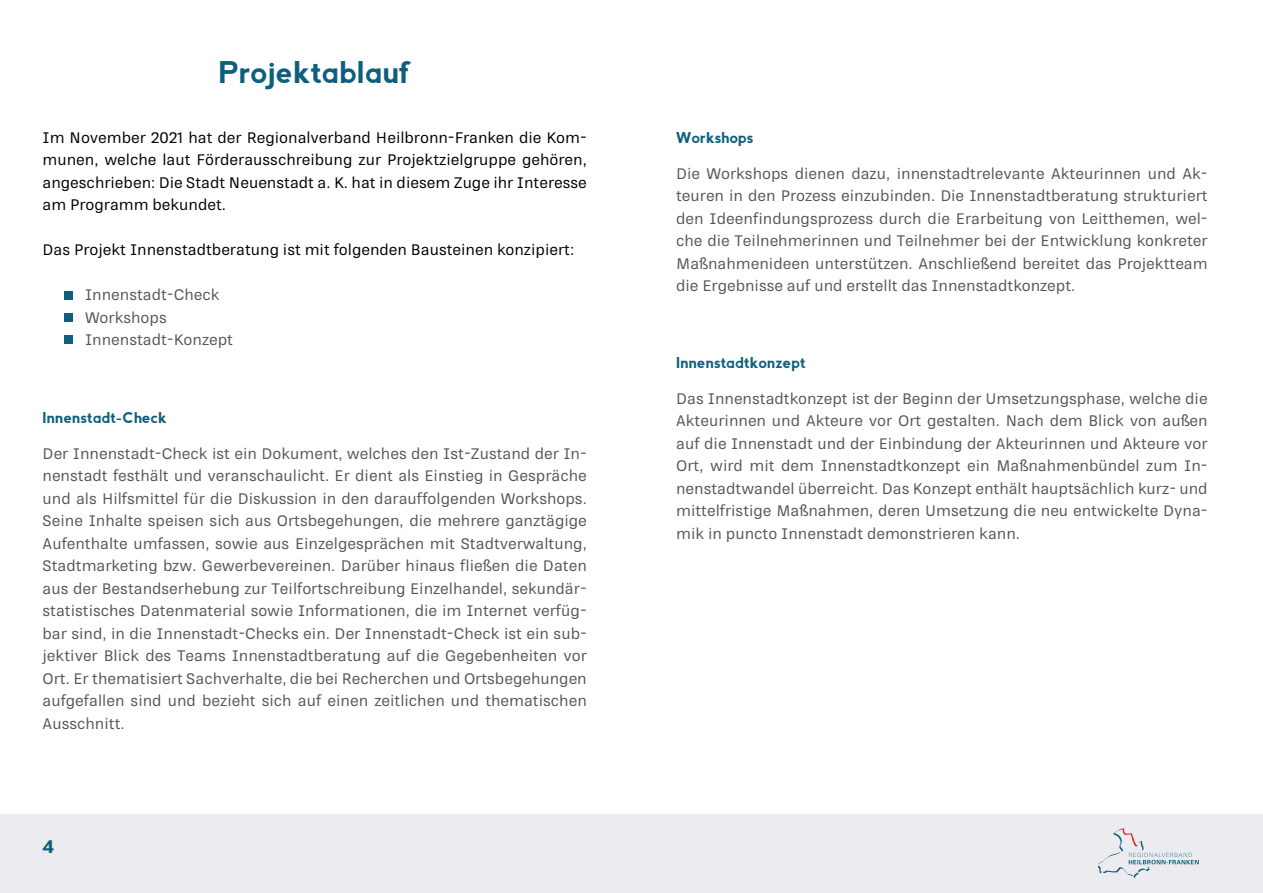
<style>
.page{position:relative;width:1263px;height:893px;background:#fff}
.page>*{position:absolute;margin:0;border:0;box-sizing:border-box;transform-origin:0 0}
.t1{font:30px "Abside";color:#0e5f7d}
.t2{font:900 18px "RNS Sisma";color:#0e5f7d}
.t3{font:500 15px/22.5px "RNS Sisma";color:#565655;text-align:justify}
.t4{font:500 15px/22.5px "RNS Sisma";color:#000;text-align:justify}
.t5{font:15px "Abside";color:#0e5f7d}
</style>
<div class="page">
<div style="left:64px;top:291px;width:8px;height:8px;background:#0e5f7d"></div>
<div style="left:64px;top:313px;width:8px;height:8px;background:#0e5f7d"></div>
<div style="left:64px;top:336px;width:8px;height:8px;background:#0e5f7d"></div>
<div style="left:0;top:814px;width:1263px;height:79px;background:#ececf0"></div>
<svg style="left:1099px;top:828px;width:100px;height:50px"></svg>
<h1 class="t1" style="left:218px;top:52px;width:194px">Projektablauf</h1>
<p class="t4" style="left:43px;top:126px;width:546px">Im November 2021 hat der Regionalverband Heilbronn-Franken die Kom&shy;munen, welche laut Förderausschreibung zur Projektzielgruppe gehören, angeschrieben: Die Stadt Neuenstadt a. K. hat in diesem Zuge ihr Interesse am Programm bekundet.</p>
<p class="t4" style="left:43px;top:239px;width:533px">Das Projekt Innenstadtberatung ist mit folgenden Bausteinen konzipiert:</p>
<p class="t3" style="left:85px;top:284px;width:149px;text-align:left">Innenstadt-Check<br>Workshops<br>Innenstadt-Konzept</p>
<p class="t5" style="left:43px;top:407px;width:126px">Innenstadt-Check</p>
<p class="t3" style="left:43px;top:442px;width:546px">Der Innenstadt-Check ist ein Dokument, welches den Ist-Zustand der In&shy;nenstadt festhält und veranschaulicht. Er dient als Einstieg in Gespräche und als Hilfsmittel für die Diskussion in den darauffolgenden Workshops.<br>Seine Inhalte speisen sich aus Ortsbegehungen, die mehrere ganztägige Aufenthalte umfassen, sowie aus Einzelgesprächen mit Stadtverwaltung, Stadtmarketing bzw. Gewerbevereinen. Darüber hinaus fließen die Daten aus der Bestandserhebung zur Teilfortschreibung Einzelhandel, sekundär&shy;statistisches Datenmaterial sowie Informationen, die im Internet verfüg&shy;bar sind, in die Innenstadt-Checks ein. Der Innenstadt-Check ist ein sub&shy;jektiver Blick des Teams Innenstadtberatung auf die Gegebenheiten vor Ort. Er thematisiert Sachverhalte, die bei Recherchen und Ortsbegehungen aufgefallen sind und bezieht sich auf einen zeitlichen und thematischen Ausschnitt.</p>
<p class="t2" style="left:43px;top:835px;width:13px">4</p>
<p class="t5" style="left:676px;top:128px;width:79px">Workshops</p>
<p class="t3" style="left:676px;top:162px;width:533px">Die Workshops dienen dazu, innenstadtrelevante Akteurinnen und Ak&shy;teuren in den Prozess einzubinden. Die Innenstadtberatung strukturiert den Ideenfindungsprozess durch die Erarbeitung von Leitthemen, wel&shy;che die Teilnehmerinnen und Teilnehmer bei der Entwicklung konkreter Maßnahmenideen unterstützen. Anschließend bereitet das Projektteam die Ergebnisse auf und erstellt das Innenstadtkonzept.</p>
<p class="t5" style="left:676px;top:353px;width:131px">Innenstadtkonzept</p>
<p class="t3" style="left:676px;top:387px;width:533px">Das Innenstadtkonzept ist der Beginn der Umsetzungsphase, welche die Akteurinnen und Akteure vor Ort gestalten. Nach dem Blick von außen auf die Innenstadt und der Einbindung der Akteurinnen und Akteure vor Ort, wird mit dem Innenstadtkonzept ein Maßnahmenbündel zum In&shy;nenstadtwandel überreicht. Das Konzept enthält hauptsächlich kurz- und mittelfristige Maßnahmen, deren Umsetzung die neu entwickelte Dyna&shy;mik in puncto Innenstadt demonstrieren kann.</p>
</div>
